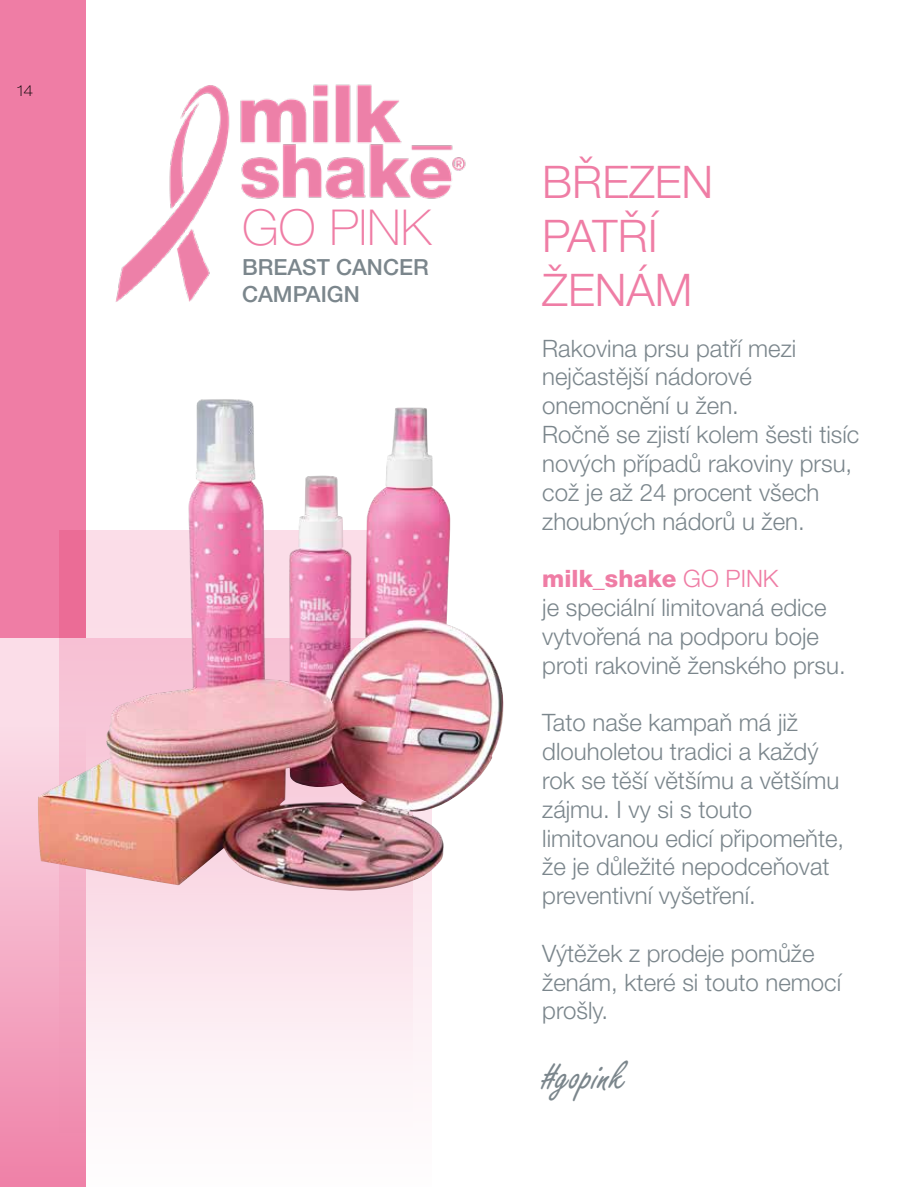
<style>
.page{position:relative;width:919px;height:1187px;background:#fff}
.page>*{position:absolute;margin:0;border:0;box-sizing:border-box;transform-origin:0 0}
.t1{font:100 49.5px "Helvetica Neue LT Pro";color:#ef7da5}
.t2{font:300 45px/54px "Helvetica Neue LT Pro";color:#ef7da5}
.t3{font:45px "Freestyle Script";color:#7b868c}
.t4{font:300 24px/28.8px "Helvetica Neue LT Pro";color:#7b868c}
.t5{font:500 22.2px/26.7px "Helvetica Neue LT Pro";color:#7b868c}
.t6{font:100 expanded 15px "Helvetica Neue LT Pro";color:#000}
.s1{font-weight:800;color:#ef7da5}
.s2{color:#ef7da5}
</style>
<div class="page">
<div style="left:0;top:0;width:85px;height:1186px;background:#ef7da5"></div>
<svg style="left:0;top:638px;width:431px;height:548px"></svg>
<svg style="left:59px;top:890px;width:354px;height:242px;fill:#fceaf0"></svg>
<img style="left:240px;top:84px;width:226px;height:115px">
<img style="left:115px;top:85px;width:115px;height:217px">
<img style="left:38px;top:399px;width:466px;height:491px">
<p class="t6" style="left:17px;top:81px;width:18px">14</p>
<h1 class="t1" style="left:242px;top:199px;width:190px">GO PINK</h1>
<p class="t5" style="left:242px;top:254px;width:188px">BREAST CANCER<br>CAMPAIGN</p>
<h2 class="t2" style="left:542px;top:154px;width:172px">BŘEZEN<br>PATŘÍ<br>ŽENÁM</h2>
<p class="t4" style="left:542px;top:333px;width:318px">Rakovina prsu patří mezi nejčastější nádorové onemocnění u žen.<br>Ročně se zjistí kolem šesti tisíc nových případů rakoviny prsu, což je až 24 procent všech zhoubných nádorů u žen.</p>
<p class="t4" style="left:542px;top:563px;width:305px"><span class="s1">milk_shake</span> <span class="s2">GO PINK<br></span>je speciální limitovaná edice vytvořená na podporu boje proti rakovině ženského prsu.</p>
<p class="t4" style="left:542px;top:707px;width:303px">Tato naše kampaň má již dlouholetou tradici a každý rok se těší většímu a většímu zájmu. I vy si s touto limitovanou edicí připomeňte, že je důležité nepodceňovat preventivní vyšetření.</p>
<p class="t4" style="left:542px;top:938px;width:300px">Výtěžek z prodeje pomůže ženám, které si touto nemocí prošly.</p>
<h2 class="t3" style="left:542px;top:1051px;width:85px">#gopink</h2>
</div>
